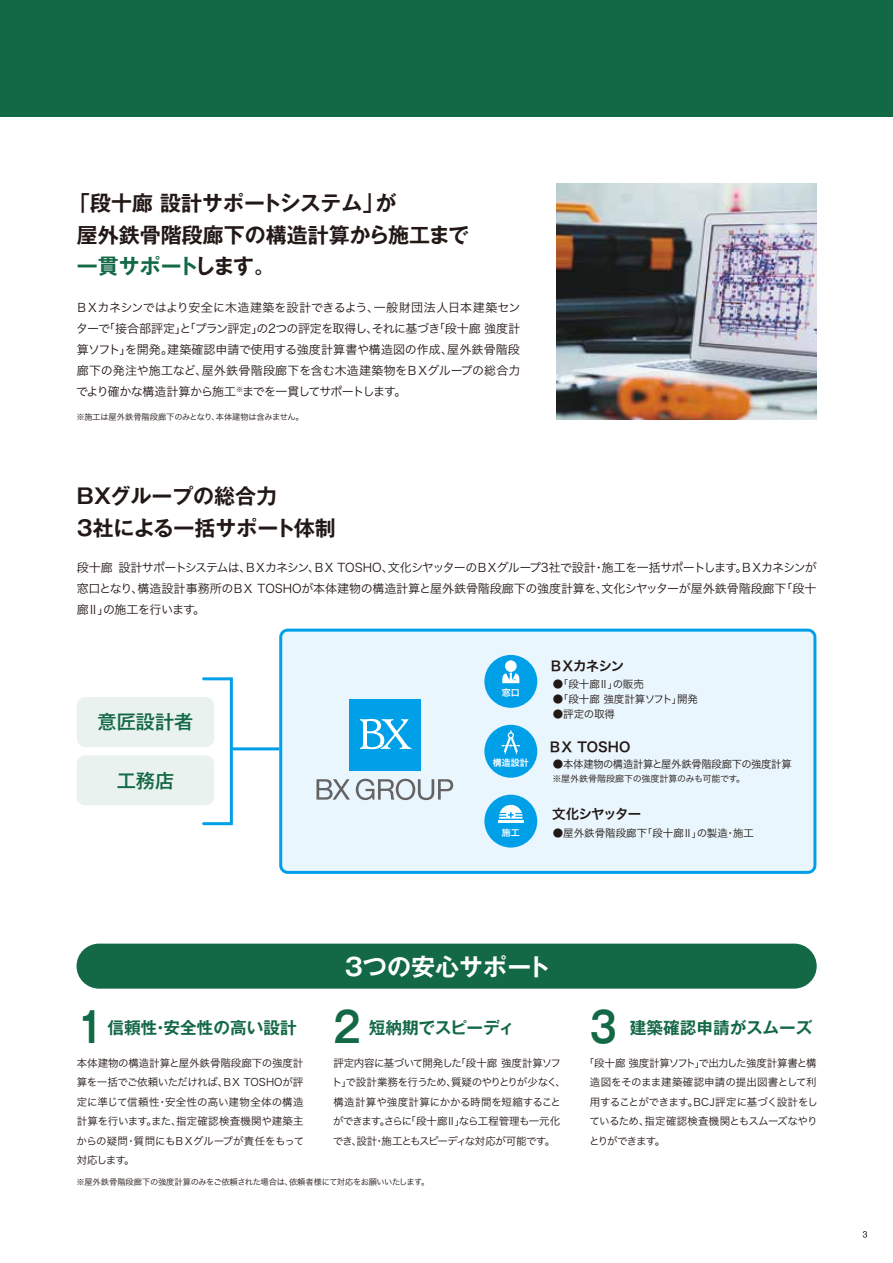
<style>
.page{position:relative;width:893px;height:1263px;background:#fff}
.page>*{position:absolute;margin:0;border:0;box-sizing:border-box;transform-origin:0 0}
.t1{font:700 41.7px "Gothic MB101 Pro De";color:#136845;scale:.86 1}
.t2{font:700 24px "Gothic MB101 Pro De";color:#fff}
.t3{font:700 21px/31.5px "Gothic MB101 Pro De";color:#221815}
.t4{font:500 19.2px "Gothic MB101 Pro";color:#136845}
.t5{font:700 16.65px "Gothic MB101 Pro De";color:#136845}
.t6{font:13.5px "Hira Kaku Pro N W6";letter-spacing:-.065em;color:#221815}
.t7{font:12px/21px "Hira Kaku Pro N W3";letter-spacing:-.03em;color:#221815;text-align:justify}
.t8{font:10.5px/19.5px "Hira Kaku Pro N W3";letter-spacing:-.04em;color:#221815}
.t9{font:10.5px/19.5px "Hira Kaku Pro N W3";letter-spacing:-.02em;color:#221815;text-align:justify}
.t10{font:10.5px "Hira Kaku Pro N W3";color:#221815}
.t11{font:9px "Hira Kaku Pro N W3";color:#221815}
.t12{font:9px "Hira Kaku Pro N W6";color:#fff}
.t13{font:8.25px "Hira Kaku Pro N W3";letter-spacing:-.03em;color:#221815}
.s1{color:#136845}
</style>
<div class="page">
<div style="left:0;top:0;width:893px;height:116px;background:#136845"></div>
<div style="left:77px;top:943px;width:740px;height:46px;background:#136845;border-radius:23px"></div>
<div style="left:279px;top:629px;width:537px;height:245px;background:#eaf6fd"></div>
<svg style="left:863px;top:1231px;width:4px;height:6px"></svg>
<div style="left:77px;top:697px;width:137px;height:50px;background:#e9f2ee;border-radius:9px"></div>
<div style="left:77px;top:755px;width:137px;height:50px;background:#e9f2ee;border-radius:9px"></div>
<svg style="left:316px;top:779px;width:34px;height:21px"></svg>
<svg style="left:356px;top:779px;width:97px;height:21px;background:#bcc3c8"></svg>
<div style="left:349px;top:699px;width:71px;height:71px;background:#00a0e9"></div>
<svg style="left:360px;top:719px;width:51px;height:30px"></svg>
<div style="left:484px;top:655px;width:53px;height:53px;background:#00a0e9;border-radius:50%"></div>
<div style="left:505px;top:660px;width:12px;height:12px;background:#fff;border-radius:50%"></div>
<svg style="left:502px;top:672px;width:17px;height:11px"></svg>
<div style="left:484px;top:725px;width:53px;height:53px;background:#00a0e9;border-radius:50%"></div>
<svg style="left:502px;top:730px;width:18px;height:25px"></svg>
<div style="left:484px;top:795px;width:53px;height:52px;background:#00a0e9;border-radius:50%"></div>
<svg style="left:499px;top:805px;width:23px;height:14px"></svg>
<hr style="left:498px;top:820px;width:26px;height:3px;background:#fff">
<hr style="left:231px;top:747px;width:48px;height:3px;background:#00a0e9">
<div style="left:202px;top:677px;width:31px;height:148px;border:3px solid #00a0e9"></div>
<img style="left:556px;top:183px;width:260px;height:237px">
<h3 class="t3" style="left:77px;top:185px;width:394px;text-indent:-8px">「段十廊 設計サポートシステム」が<br>屋外鉄骨階段廊下の構造計算から施工まで<span class="s1">一貫サポート</span>します。</h3>
<p class="t7" style="left:76px;top:296px;width:446px">ＢＸカネシンではより安全に木造建築を設計できるよう、一般財団法人日本建築センターで「接合部評定」と「プラン評定」の2つの評定を取得し、それに基づき「段十廊 強度計算ソフト」を開発。建築確認申請で使用する強度計算書や構造図の作成、屋外鉄骨階段廊下の発注や施工など、屋外鉄骨階段廊下を含む木造建築物をＢＸグループの総合力でより確かな構造計算から施工<sup>※</sup>までを一貫してサポートします。</p>
<p class="t13" style="left:76px;top:409px;width:229px">※施工は屋外鉄骨階段廊下のみとなり、本体建物は含みません。</p>
<h3 class="t3" style="left:75px;top:478px;width:262px">ＢＸグループの総合力<br>3社による一括サポート体制</h3>
<p class="t7" style="left:77px;top:556px;width:741px">段十廊 設計サポートシステムは、ＢＸカネシン、ＢＸ TOSHO、文化シヤッターのＢＸグループ3社で設計・施工を一括サポートします。ＢＸカネシンが窓口となり、構造設計事務所のＢＸ TOSHOが本体建物の構造計算と屋外鉄骨階段廊下の強度計算を、文化シヤッターが屋外鉄骨階段廊下「段十廊Ⅱ」の施工を行います。</p>
<h3 class="t4" style="left:98px;top:706px;width:97px">意匠設計者</h3>
<h3 class="t4" style="left:117px;top:764px;width:59px">工務店</h3>
<p class="t12" style="left:502px;top:685px;width:19px">窓口</p>
<p class="t12" style="left:493px;top:754px;width:37px">構造設計</p>
<p class="t12" style="left:502px;top:824px;width:19px">施工</p>
<p class="t6" style="left:549px;top:654px;width:77px">ＢＸカネシン</p>
<p class="t9" style="left:553px;top:674px;width:93px">●「段十廊Ⅱ」の販売</p>
<p class="t10" style="left:553px;top:690px;width:147px">●「段十廊 強度計算ソフト」開発</p>
<p class="t9" style="left:553px;top:704px;width:64px">●評定の取得</p>
<p class="t6" style="left:548px;top:734px;width:84px">ＢＸ TOSHO</p>
<p class="t9" style="left:553px;top:754px;width:240px">●本体建物の構造計算と屋外鉄骨階段廊下の強度計算</p>
<p class="t11" style="left:552px;top:770px;width:194px">※屋外鉄骨階段廊下の強度計算のみも可能です。</p>
<p class="t6" style="left:552px;top:801px;width:91px">文化シヤッター</p>
<p class="t10" style="left:553px;top:823px;width:203px">●屋外鉄骨階段廊下「段十廊Ⅱ」の製造・施工</p>
<h2 class="t2" style="left:345px;top:947px;width:208px">3つの安心サポート</h2>
<h1 class="t1" style="left:77px;top:992px;width:33px">1</h1>
<h3 class="t5" style="left:107px;top:1014px;width:191px">信頼性・安全性の高い設計</h3>
<h1 class="t1" style="left:333px;top:992px;width:33px">2</h1>
<h3 class="t5" style="left:369px;top:1014px;width:148px">短納期でスピーディ</h3>
<h1 class="t1" style="left:590px;top:992px;width:33px">3</h1>
<h3 class="t5" style="left:630px;top:1014px;width:184px">建築確認申請がスムーズ</h3>
<p class="t9" style="left:76px;top:1052px;width:229px">本体建物の構造計算と屋外鉄骨階段廊下の強度計算を一括でご依頼いただければ、ＢＸ TOSHOが評定に準じて信頼性・安全性の高い建物全体の構造計算を行います。また、指定確認検査機関や建築主からの疑問・質問にもＢＸグループが責任をもって対応します。</p>
<p class="t8" style="left:332px;top:1052px;width:236px">評定内容に基づいて開発した「段十廊 強度計算ソフト」で設計業務を行うため、質疑のやりとりが少なく、構造計算や強度計算にかかる時間を短縮することができます。さらに「段十廊Ⅱ」なら工程管理も一元化でき、設計・施工ともスピーディな対応が可能です。</p>
<p class="t8" style="left:589px;top:1052px;width:230px;text-indent:-5px">「段十廊 強度計算ソフト」で出力した強度計算書と構造図をそのまま建築確認申請の提出図書として利用することができます。BCJ評定に基づく設計をしているため、指定確認検査機関ともスムーズなやりとりができます。</p>
<p class="t13" style="left:76px;top:1175px;width:354px">※屋外鉄骨階段廊下の強度計算のみをご依頼された場合は、依頼者様にて対応をお願いいたします。</p>
</div>
